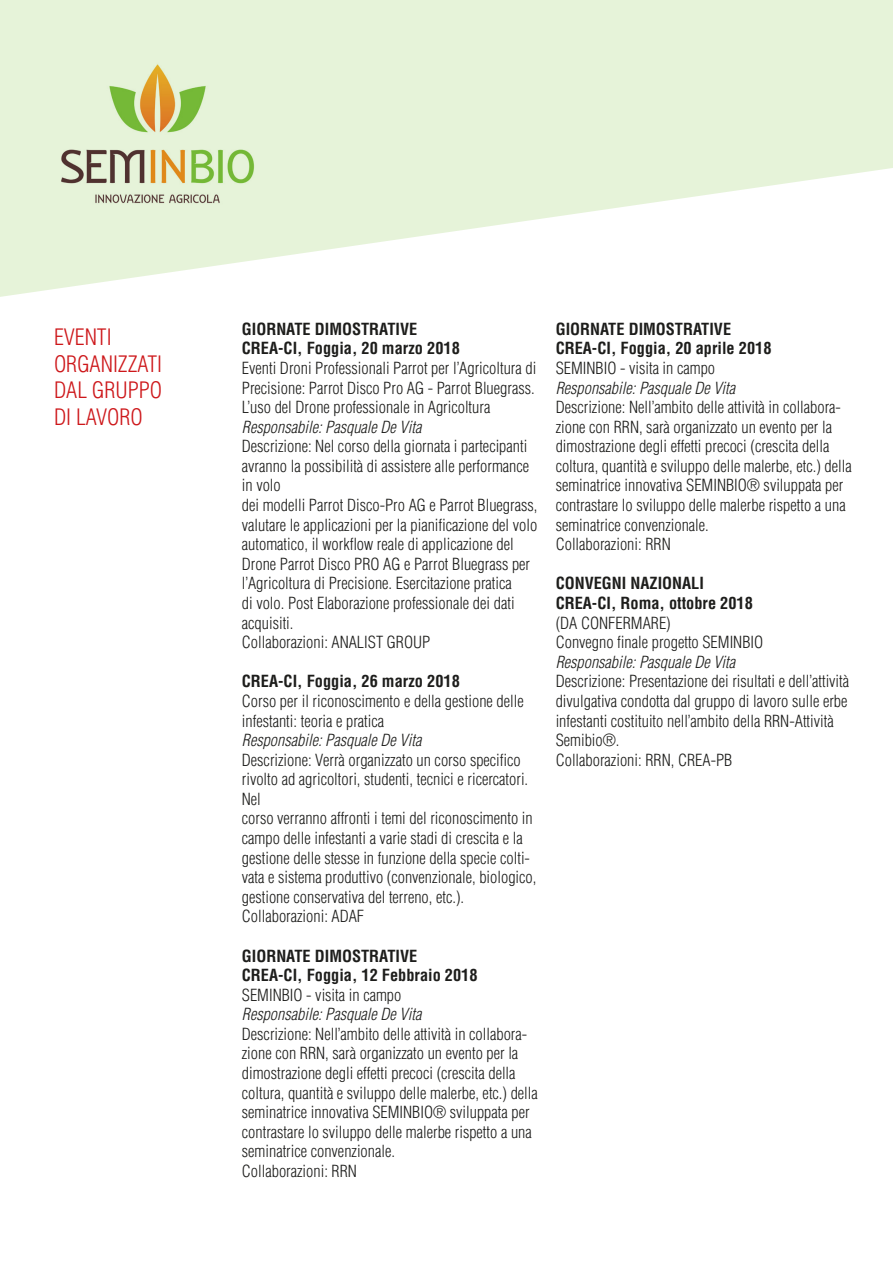
<style>
.page{position:relative;width:893px;height:1263px;background:#fff}
.page>*{position:absolute;margin:0;border:0;box-sizing:border-box;transform-origin:0 0}
.t1{font:300 condensed 22.05px "Helvetica";color:#cd171a}
.t2{font:300 condensed 16.35px/19.6px "Helvetica";color:#1d1d1b}
.t3{font:700 condensed 16.35px "Helvetica";color:#1d1d1b}
.t4{font:italic 300 condensed 16.35px "Helvetica";color:#1d1d1b}
</style>
<div class="page">
<svg style="left:0;top:0;width:893px;height:297px;fill:#e6f3d9"></svg>
<p class="t1" style="left:54px;top:323px;width:59px">EVENTI</p>
<p class="t1" style="left:54px;top:350px;width:110px">ORGANIZZATI</p>
<p class="t1" style="left:54px;top:376px;width:110px">DAL GRUPPO</p>
<p class="t1" style="left:54px;top:403px;width:90px">DI LAVORO</p>
<p class="t3" style="left:242px;top:319px;width:177px">GIORNATE DIMOSTRATIVE</p>
<p class="t3" style="left:242px;top:338px;width:219px">CREA-CI, Foggia, 20 marzo 2018</p>
<p class="t2" style="left:242px;top:358px;width:296px;text-align:justify">Eventi Droni Professionali Parrot per l’Agricoltura di Precisione: Parrot Disco Pro AG - Parrot Bluegrass.<br>L’uso del Drone professionale in Agricoltura</p>
<p class="t4" style="left:242px;top:417px;width:181px">Responsabile: Pasquale De Vita</p>
<p class="t2" style="left:242px;top:436px;width:289px;text-align:justify">Descrizione: Nel corso della giornata i partecipanti avranno la possibilità di assistere alle performance in volo</p>
<p class="t2" style="left:242px;top:495px;width:297px">dei modelli Parrot Disco-Pro AG e Parrot Bluegrass, valutare le applicazioni per la pianificazione del volo</p>
<p class="t2" style="left:242px;top:534px;width:290px">automatico, il workflow reale di applicazione del<br>Drone Parrot Disco PRO AG e Parrot Bluegrass per</p>
<p class="t2" style="left:242px;top:573px;width:274px">l’Agricoltura di Precisione. Esercitazione pratica di volo. Post Elaborazione professionale dei dati acquisiti.</p>
<p class="t2" style="left:242px;top:632px;width:190px">Collaborazioni: ANALIST GROUP</p>
<p class="t3" style="left:242px;top:671px;width:219px">CREA-CI, Foggia, 26 marzo 2018</p>
<p class="t2" style="left:242px;top:691px;width:283px">Corso per il riconoscimento e della gestione delle infestanti: teoria e pratica</p>
<p class="t4" style="left:242px;top:730px;width:181px">Responsabile: Pasquale De Vita</p>
<p class="t2" style="left:242px;top:750px;width:288px">Descrizione: Verrà organizzato un corso specifico rivolto ad agricoltori, studenti, tecnici e ricercatori.<br>Nel</p>
<p class="t2" style="left:242px;top:808px;width:292px">corso verranno affronti i temi del riconoscimento in campo delle infestanti a varie stadi di crescita e la</p>
<p class="t2" style="left:242px;top:848px;width:296px">gestione delle stesse in funzione della specie colti&shy;vata e sistema produttivo (convenzionale, biologico,</p>
<p class="t2" style="left:242px;top:887px;width:224px">gestione conservativa del terreno, etc.).</p>
<p class="t2" style="left:242px;top:906px;width:124px">Collaborazioni: ADAF</p>
<p class="t3" style="left:242px;top:945px;width:177px">GIORNATE DIMOSTRATIVE</p>
<p class="t3" style="left:242px;top:965px;width:237px">CREA-CI, Foggia, 12 Febbraio 2018</p>
<p class="t2" style="left:242px;top:985px;width:161px">SEMINBIO - visita in campo</p>
<p class="t4" style="left:242px;top:1004px;width:181px">Responsabile: Pasquale De Vita</p>
<p class="t2" style="left:242px;top:1024px;width:287px">Descrizione: Nell’ambito delle attività in collabora&shy;zione con RRN, sarà organizzato un evento per la</p>
<p class="t2" style="left:242px;top:1063px;width:297px">dimostrazione degli effetti precoci (crescita della coltura, quantità e sviluppo delle malerbe, etc.) della</p>
<p class="t2" style="left:242px;top:1102px;width:291px">seminatrice innovativa SEMINBIO® sviluppata per contrastare lo sviluppo delle malerbe rispetto a una</p>
<p class="t2" style="left:242px;top:1141px;width:155px">seminatrice convenzionale.</p>
<p class="t2" style="left:242px;top:1161px;width:117px">Collaborazioni: RRN</p>
<p class="t3" style="left:556px;top:319px;width:177px">GIORNATE DIMOSTRATIVE</p>
<p class="t3" style="left:556px;top:338px;width:217px">CREA-CI, Foggia, 20 aprile 2018</p>
<p class="t2" style="left:556px;top:358px;width:161px">SEMINBIO - visita in campo</p>
<p class="t4" style="left:556px;top:377px;width:181px">Responsabile: Pasquale De Vita</p>
<p class="t2" style="left:556px;top:397px;width:287px">Descrizione: Nell’ambito delle attività in collabora&shy;zione con RRN, sarà organizzato un evento per la</p>
<p class="t2" style="left:556px;top:436px;width:297px">dimostrazione degli effetti precoci (crescita della coltura, quantità e sviluppo delle malerbe, etc.) della</p>
<p class="t2" style="left:556px;top:476px;width:291px">seminatrice innovativa SEMINBIO® sviluppata per contrastare lo sviluppo delle malerbe rispetto a una</p>
<p class="t2" style="left:556px;top:515px;width:155px">seminatrice convenzionale.</p>
<p class="t2" style="left:556px;top:534px;width:117px">Collaborazioni: RRN</p>
<p class="t3" style="left:556px;top:573px;width:150px">CONVEGNI NAZIONALI</p>
<p class="t3" style="left:556px;top:593px;width:199px">CREA-CI, Roma, ottobre 2018</p>
<p class="t2" style="left:556px;top:613px;width:117px">(DA CONFERMARE)</p>
<p class="t2" style="left:556px;top:632px;width:209px">Convegno finale progetto SEMINBIO</p>
<p class="t4" style="left:556px;top:652px;width:181px">Responsabile: Pasquale De Vita</p>
<p class="t2" style="left:556px;top:671px;width:295px">Descrizione: Presentazione dei risultati e dell’attività divulgativa condotta dal gruppo di lavoro sulle erbe</p>
<p class="t2" style="left:556px;top:711px;width:280px">infestanti costituito nell’ambito della RRN-Attività<br>Semibio®.</p>
<p class="t2" style="left:556px;top:750px;width:178px">Collaborazioni: RRN, CREA-PB</p>
</div>
